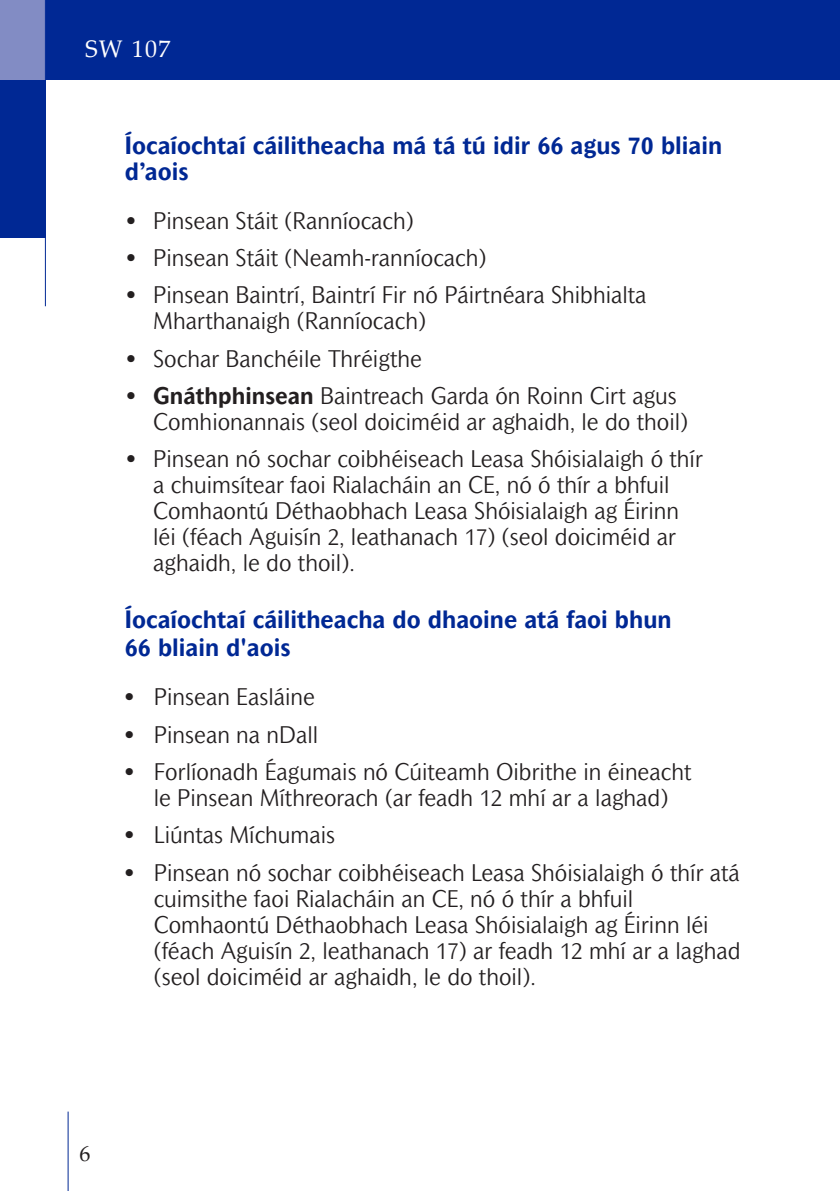
<style>
.page{position:relative;width:840px;height:1191px;background:#fff}
.page>*{position:absolute;margin:0;border:0;box-sizing:border-box;transform-origin:0 0}
.t1{font:700 24px/26px "Mahsuri Sans";color:#002894}
.t2{font:24px "Palatino Linotype";color:#fff}
.t3{font:300 23px/26px "Mahsuri Sans";color:#231f20}
.t4{font:22px "Palatino Linotype";color:#231f20}
.s1{font-weight:700}
</style>
<div class="page">
<div style="left:45px;top:0;width:794px;height:79px;background:#002894"></div>
<div style="left:0;top:79px;width:45px;height:159px;background:#002894"></div>
<hr style="left:68px;top:1111px;width:1px;height:80px;background:#002894">
<div style="left:0;top:0;width:45px;height:79px;background:#828cc4"></div>
<hr style="left:45px;top:0;width:1px;height:306px;background:#002894">
<p class="t2" style="left:85px;top:40px;width:87px">SW 107</p>
<p class="t1" style="left:125px;top:134px;width:598px">Íocaíochtaí cáilitheacha má tá tú idir 66 agus 70 bliain d’aois</p>
<p class="t3" style="left:125px;top:209px;width:290px"><span class="s1">•</span> Pinsean Stáit (Ranníocach)</p>
<p class="t3" style="left:125px;top:247px;width:363px"><span class="s1">•</span> Pinsean Stáit (Neamh-ranníocach)</p>
<p class="t3" style="left:153px;top:284px;width:494px;text-indent:-28px"><span class="s1">•</span> Pinsean Baintrí, Baintrí Fir nó Páirtnéara Shibhialta<br>Mharthanaigh (Ranníocach)</p>
<p class="t3" style="left:125px;top:347px;width:298px"><span class="s1">•</span> Sochar Banchéile Thréigthe</p>
<p class="t3" style="left:153px;top:384px;width:536px;text-indent:-28px"><span class="s1">• Gnáthphinsean</span> Baintreach Garda ón Roinn Cirt agus<br>Comhionannais (seol doiciméid ar aghaidh, le do thoil)</p>
<p class="t3" style="left:153px;top:448px;width:551px;text-indent:-28px"><span class="s1">•</span> Pinsean nó sochar coibhéiseach Leasa Shóisialaigh ó thír a chuimsítear faoi Rialacháin an CE, nó ó thír a bhfuil Comhaontú Déthaobhach Leasa Shóisialaigh ag Éirinn léi (féach Aguisín 2, leathanach 17) (seol doiciméid ar aghaidh, le do thoil).</p>
<p class="t1" style="left:125px;top:606px;width:548px;line-height:28.8px">Íocaíochtaí cáilitheacha do dhaoine atá faoi bhun<br>66 bliain d'aois</p>
<p class="t3" style="left:123px;top:685px;width:193px"><span class="s1">•</span> Pinsean Easláine</p>
<p class="t3" style="left:123px;top:723px;width:196px"><span class="s1">•</span> Pinsean na nDall</p>
<p class="t3" style="left:123px;top:760px;width:569px;text-align:center"><span class="s1">•</span> Forlíonadh Éagumais nó Cúiteamh Oibrithe in éineacht le Pinsean Míthreorach (ar feadh 12 mhí ar a laghad)</p>
<p class="t3" style="left:123px;top:823px;width:213px"><span class="s1">•</span> Liúntas Míchumais</p>
<p class="t3" style="left:154px;top:861px;width:588px;text-indent:-31px"><span class="s1">•</span> Pinsean nó sochar coibhéiseach Leasa Shóisialaigh ó thír atá cuimsithe faoi Rialacháin an CE, nó ó thír a bhfuil Comhaontú Déthaobhach Leasa Shóisialaigh ag Éirinn léi (féach Aguisín 2, leathanach 17) ar feadh 12 mhí ar a laghad (seol doiciméid ar aghaidh, le do thoil).</p>
<p class="t4" style="left:79px;top:1145px;width:12px">6</p>
</div>
